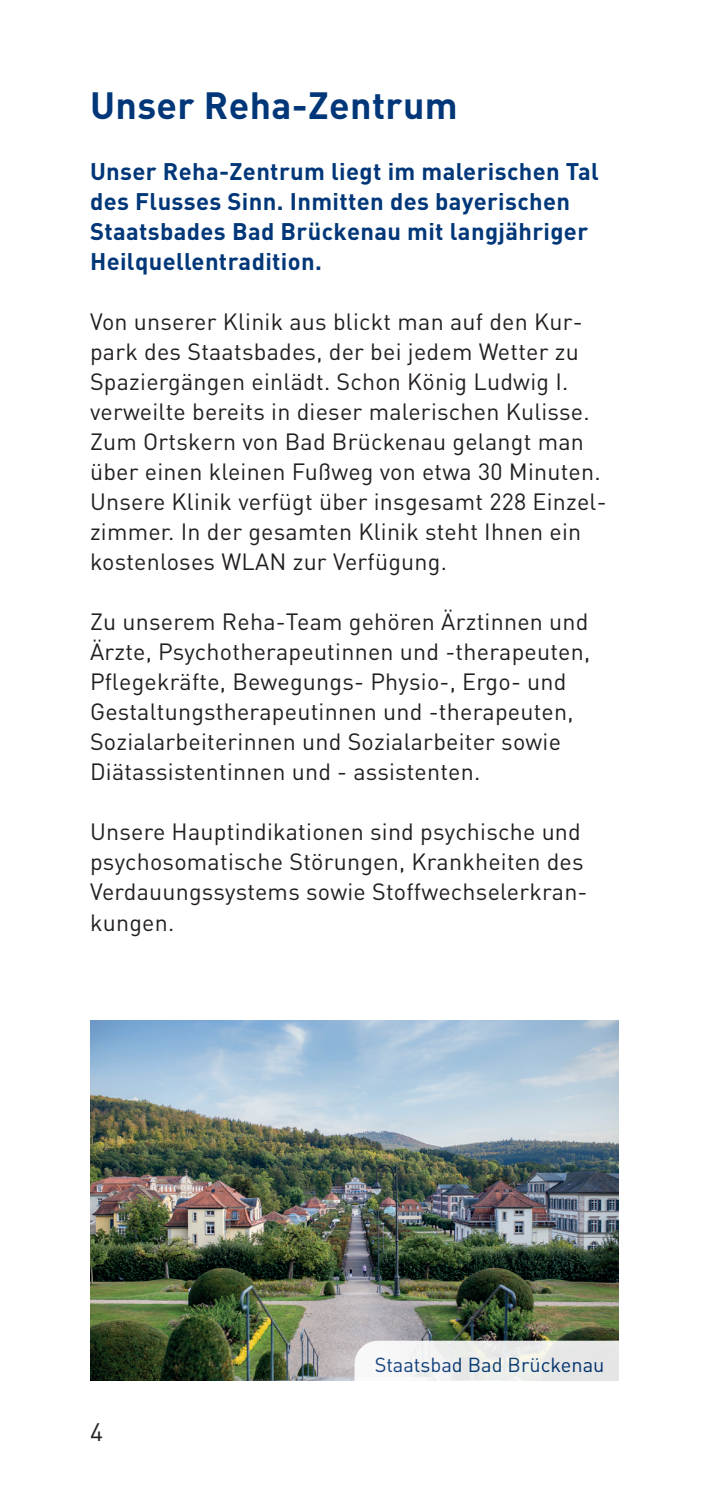
<style>
.page{position:relative;width:709px;height:1489px;background:#fff}
.page>*{position:absolute;margin:0;border:0;box-sizing:border-box;transform-origin:0 0}
.Flyer_Ueberschrift_F{font:700 37.5px "DIN Pro DR Vp";letter-spacing:.01em;color:#013778}
.t1{font:25px "DIN Pro DR Vp";color:#231f20}
.Flyer_Teaser_Hinweis{font:700 23.75px/30px "DIN Pro DR Vp";letter-spacing:.015em;color:#013778}
.Flyer_Fliesstext{font:23.25px/30px "DIN Pro DR Vp";letter-spacing:.01em;color:#231f20}
.t2{font:20px "DIN Pro DR Vp";color:#013778}
</style>
<div class="page">
<img style="left:90px;top:1020px;width:529px;height:360px">
<svg style="left:354px;top:1340px;width:265px;height:41px"></svg>
<p class="Flyer_Ueberschrift_F" style="left:90px;top:80px;width:369px">Unser Reha-Zentrum</p>
<p class="Flyer_Teaser_Hinweis" style="left:90px;top:156px;width:510px">Unser Reha-Zentrum liegt im malerischen Tal des Flusses Sinn. Inmitten des bayerischen Staatsbades Bad Brückenau mit langjähriger Heilquellentradition.</p>
<p class="Flyer_Fliesstext" style="left:90px;top:306px;width:518px">Von unserer Klinik aus blickt man auf den Kur&shy;park des Staatsbades, der bei jedem Wetter zu Spaziergängen einlädt. Schon König Ludwig I. verweilte bereits in dieser malerischen Kulisse.<br>Zum Ortskern von Bad Brückenau gelangt man über einen kleinen Fußweg von etwa 30 Minuten.<br>Unsere Klinik verfügt über insgesamt 228 Einzel&shy;zimmer. In der gesamten Klinik steht Ihnen ein kostenloses WLAN zur Verfügung.</p>
<p class="Flyer_Fliesstext" style="left:90px;top:606px;width:501px">Zu unserem Reha-Team gehören Ärztinnen und Ärzte, Psychotherapeutinnen und -therapeuten, Pflegekräfte, Bewegungs- Physio-, Ergo- und Gestaltungstherapeutinnen und -therapeuten, Sozialarbeiterinnen und Sozialarbeiter sowie Diätassistentinnen und - assistenten.</p>
<p class="Flyer_Fliesstext" style="left:90px;top:816px;width:499px">Unsere Hauptindikationen sind psychische und psychosomatische Störungen, Krankheiten des Verdauungssystems sowie Stoffwechselerkran&shy;kungen.</p>
<p class="t1" style="left:90px;top:1415px;width:15px">4</p>
<p class="t2" style="left:375px;top:1351px;width:231px">Staatsbad Bad Brückenau</p>
</div>
